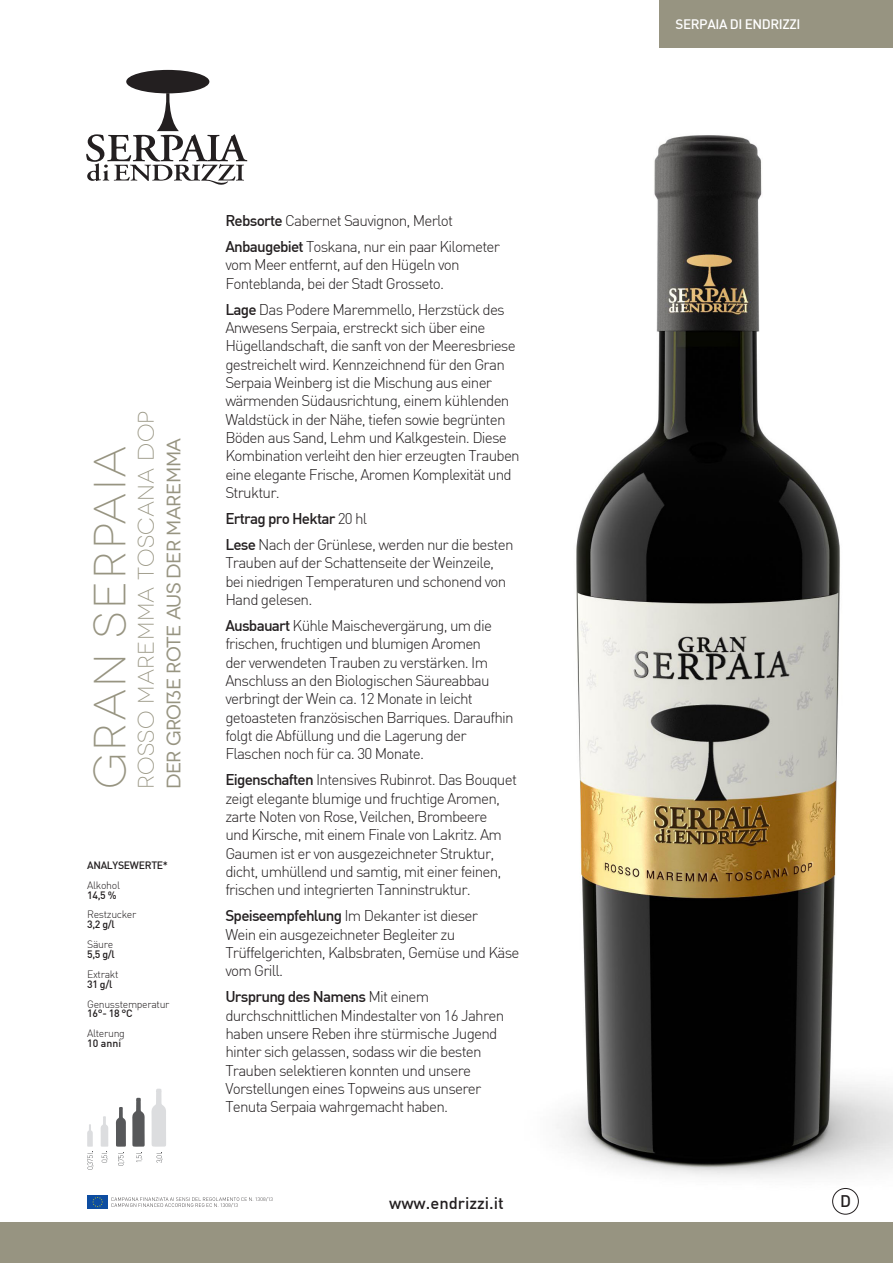
<style>
.page{position:relative;width:893px;height:1263px;background:#fff}
.page>*{position:absolute;margin:0;border:0;box-sizing:border-box;transform-origin:0 0}
.t1{font:300 45px "Novecentowide";letter-spacing:.05em;color:#979481}
.TESTOitalianoVINI{font:300 22.5px "Novecentowide";letter-spacing:.015em;color:#979481}
.t2{font:19.5px "Novecentowide";letter-spacing:-.035em;color:#979481}
.t3{font:500 16.5px "DIN";color:#231f20}
.t4{font:300 15.3px/18.3px "DIN";letter-spacing:-.05em;color:#231f20}
.t5{font:500 15.3px "DIN";letter-spacing:-.05em;color:#231f20}
.t6{font:500 13.5px "DIN";letter-spacing:-.03em;color:#fff}
.TESTOitalianoVINI-2{font:300 10.5px "DIN";letter-spacing:-.03em;color:#231f20}
.TESTOitalianoVINI-3{font:500 10.5px "DIN";letter-spacing:-.03em;color:#231f20}
.s1{font-weight:500}
.s2{font-weight:300}
</style>
<div class="page">
<img style="left:272px;top:47px;width:621px;height:1168px">
<div style="left:0;top:1222px;width:893px;height:41px;background:#979481"></div>
<div style="left:126px;top:70px;width:83px;height:23px;background:#231f20;border-radius:50%"></div>
<svg style="left:86px;top:93px;width:161px;height:92px"></svg>
<div style="left:659px;top:0;width:234px;height:47px;background:#979481"></div>
<div style="left:87px;top:1195px;width:21px;height:14px;background:#0d4da1"></div>
<svg style="left:92px;top:1197px;width:11px;height:10px"></svg>
<svg style="left:111px;top:1197px;width:161px;height:10px"></svg>
<svg style="left:151px;top:1088px;width:15px;height:75px"></svg>
<svg style="left:132px;top:1098px;width:13px;height:64px"></svg>
<svg style="left:116px;top:1107px;width:10px;height:58px"></svg>
<svg style="left:101px;top:1116px;width:7px;height:46px"></svg>
<svg style="left:87px;top:1124px;width:7px;height:45px"></svg>
<div style="left:832px;top:1188px;width:26px;height:26px;border:1px solid #231f20;border-radius:50%"></div>
<p class="t1" style="left:84px;top:789px;width:345px;rotate:-90deg">Gran Serpaia</p>
<p class="TESTOitalianoVINI" style="left:133px;top:789px;width:380px;rotate:-90deg">rosso Maremma Toscana DOP</p>
<p class="t2" style="left:162px;top:789px;width:353px;rotate:-90deg">Der große Rote aus der Maremma</p>
<p class="TESTOitalianoVINI-3" style="left:87px;top:858px;width:82px">ANALYSEWERTE*</p>
<p class="TESTOitalianoVINI-2" style="left:87px;top:878px;width:34px">Alkohol</p>
<p class="TESTOitalianoVINI-3" style="left:87px;top:888px;width:31px">14,5 %</p>
<p class="TESTOitalianoVINI-2" style="left:87px;top:908px;width:51px">Restzucker</p>
<p class="TESTOitalianoVINI-3" style="left:87px;top:918px;width:29px">3,2 g/l</p>
<p class="TESTOitalianoVINI-2" style="left:87px;top:938px;width:28px">Säure</p>
<p class="TESTOitalianoVINI-3" style="left:87px;top:947px;width:29px">5,5 g/l</p>
<p class="TESTOitalianoVINI-2" style="left:87px;top:967px;width:33px">Extrakt</p>
<p class="TESTOitalianoVINI-3" style="left:87px;top:977px;width:27px">31 g/l</p>
<p class="TESTOitalianoVINI-2" style="left:87px;top:997px;width:84px">Genusstemperatur</p>
<p class="TESTOitalianoVINI-3" style="left:87px;top:1007px;width:47px">16°- 18 °C</p>
<p class="TESTOitalianoVINI-2" style="left:87px;top:1027px;width:39px">Alterung</p>
<p class="TESTOitalianoVINI-3" style="left:87px;top:1036px;width:35px">10 anni</p>
<p class="t4" style="left:225px;top:211px;width:229px"><span class="s1">Rebsorte</span> Cabernet Sauvignon, Merlot</p>
<p class="t4" style="left:225px;top:237px;width:276px"><span class="s1">Anbaugebiet</span> Toskana, nur ein paar Kilometer vom Meer entfernt, auf den Hügeln von<br>Fonteblanda, bei der Stadt Grosseto.</p>
<p class="t4" style="left:225px;top:300px;width:296px"><span class="s1">Lage</span> Das Podere Maremmello, Herzstück des Anwesens Serpaia, erstreckt sich über eine Hügellandschaft, die sanft von der Meeresbriese gestreichelt wird. Kennzeichnend für den Gran Serpaia Weinberg ist die Mischung aus einer wärmenden Südausrichtung, einem kühlenden Waldstück in der Nähe, tiefen sowie begrünten Böden aus Sand, Lehm und Kalkgestein. Diese Kombination verleiht den hier erzeugten Trauben eine elegante Frische, Aromen Komplexität und Struktur.</p>
<p class="t5" style="left:225px;top:509px;width:143px">Ertrag pro Hektar <span class="s2">20 hl</span></p>
<p class="t4" style="left:225px;top:535px;width:290px"><span class="s1">Lese</span> Nach der Grünlese, werden nur die besten Trauben auf der Schattenseite der Weinzeile, bei niedrigen Temperaturen und schonend von Hand gelesen.</p>
<p class="t4" style="left:225px;top:616px;width:290px"><span class="s1">Ausbauart</span> Kühle Maischevergärung, um die frischen, fruchtigen und blumigen Aromen<br>der verwendeten Trauben zu verstärken. Im Anschluss an den Biologischen Säureabbau verbringt der Wein ca. 12 Monate in leicht getoasteten französischen Barriques. Daraufhin folgt die Abfüllung und die Lagerung der Flaschen noch für ca. 30 Monate.</p>
<p class="t4" style="left:225px;top:770px;width:293px"><span class="s1">Eigenschaften</span> Intensives Rubinrot. Das Bouquet zeigt elegante blumige und fruchtige Aromen, zarte Noten von Rose, Veilchen, Brombeere<br>und Kirsche, mit einem Finale von Lakritz. Am Gaumen ist er von ausgezeichneter Struktur, dicht, umhüllend und samtig, mit einer feinen, frischen und integrierten Tanninstruktur.</p>
<p class="t4" style="left:225px;top:906px;width:296px"><span class="s1">Speiseempfehlung</span> Im Dekanter ist dieser<br>Wein ein ausgezeichneter Begleiter zu Trüffelgerichten, Kalbsbraten, Gemüse und Käse vom Grill.</p>
<p class="t4" style="left:225px;top:987px;width:280px"><span class="s1">Ursprung des Namens</span> Mit einem durchschnittlichen Mindestalter von 16 Jahren haben unsere Reben ihre stürmische Jugend hinter sich gelassen, sodass wir die besten Trauben selektieren konnten und unsere Vorstellungen eines Topweins aus unserer Tenuta Serpaia wahrgemacht haben.</p>
<p class="t3" style="left:389px;top:1192px;width:116px">www.endrizzi.it</p>
<p class="t6" style="left:676px;top:15px;width:126px">SERPAIA DI ENDRIZZI</p>
<p class="t3" style="left:840px;top:1190px;width:12px">D</p>
</div>
